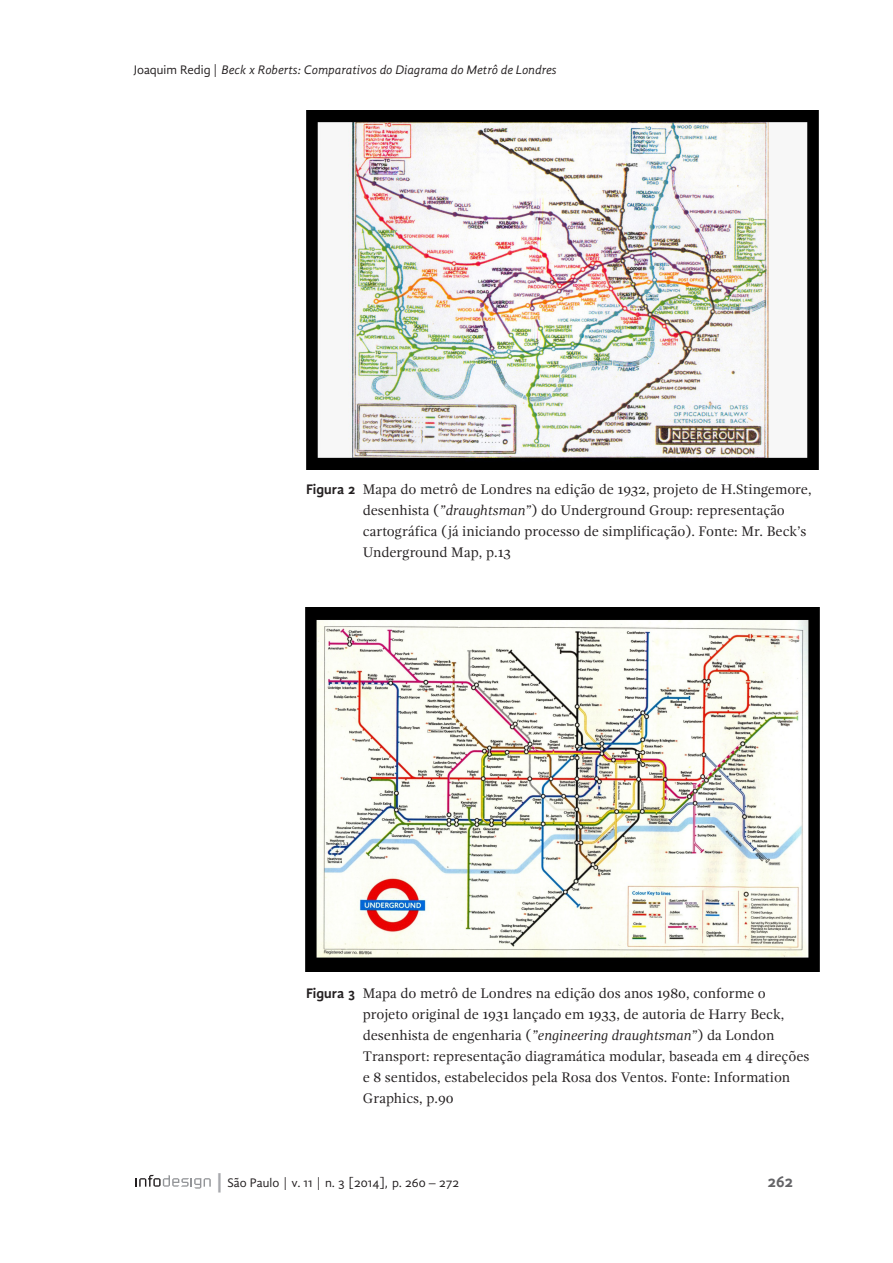
<style>
.page{position:relative;width:893px;height:1263px;background:#fff}
.page>*{position:absolute;margin:0;border:0;box-sizing:border-box;transform-origin:0 0}
.t1{font:700 16.5px "Gandhi Sans";color:#636366}
.t2{font:14.25px/21px "Gandhi Serif";color:#231f20}
.t3{font:italic 12.75px "Gandhi Sans";color:#231f20}
.t4{font:12.75px "Gandhi Sans";color:#231f20}
.s1{font-style:normal}
.s2{font-family:"Gandhi Sans";font-weight:700}
.s3{font-style:italic}
.s4{font-size:19.2px;color:#a8a9ad}
</style>
<div class="page">
<svg style="left:136px;top:1175px;width:75px;height:13px"></svg>
<img style="left:306px;top:111px;width:513px;height:358px">
<img style="left:306px;top:607px;width:513px;height:365px">
<p class="t3" style="left:134px;top:62px;width:424px"><span class="s1">Joaquim Redig |</span> Beck x Roberts: Comparativos do Diagrama do Metrô de Londres</p>
<p class="t2" style="left:363px;top:478px;width:450px;text-indent:-57px"><span class="s2">Figura 2</span> Mapa do metrô de Londres na edição de 1932, projeto de H.Stingemore, desenhista (<span class="s3">”draughtsman”</span>) do Underground Group: representação cartográfica (já iniciando processo de simplificação). Fonte: Mr. Beck’s Underground Map, p.13</p>
<p class="t2" style="left:363px;top:982px;width:448px;text-indent:-57px"><span class="s2">Figura 3</span> Mapa do metrô de Londres na edição dos anos 1980, conforme o projeto original de 1931 lançado em 1933, de autoria de Harry Beck, desenhista de engenharia (<span class="s3">”engineering draughtsman”</span>) da London Transport: representação diagramática modular, baseada em 4 direções e 8 sentidos, estabelecidos pela Rosa dos Ventos. Fonte: Information Graphics, p.90</p>
<p class="t4" style="left:214px;top:1175px;width:247px"><span class="s4">|</span>São Paulo | v. 11 | n. 3 [2014], p. 260 – 272</p>
<p class="t1" style="left:768px;top:1171px;width:27px">262</p>
</div>
